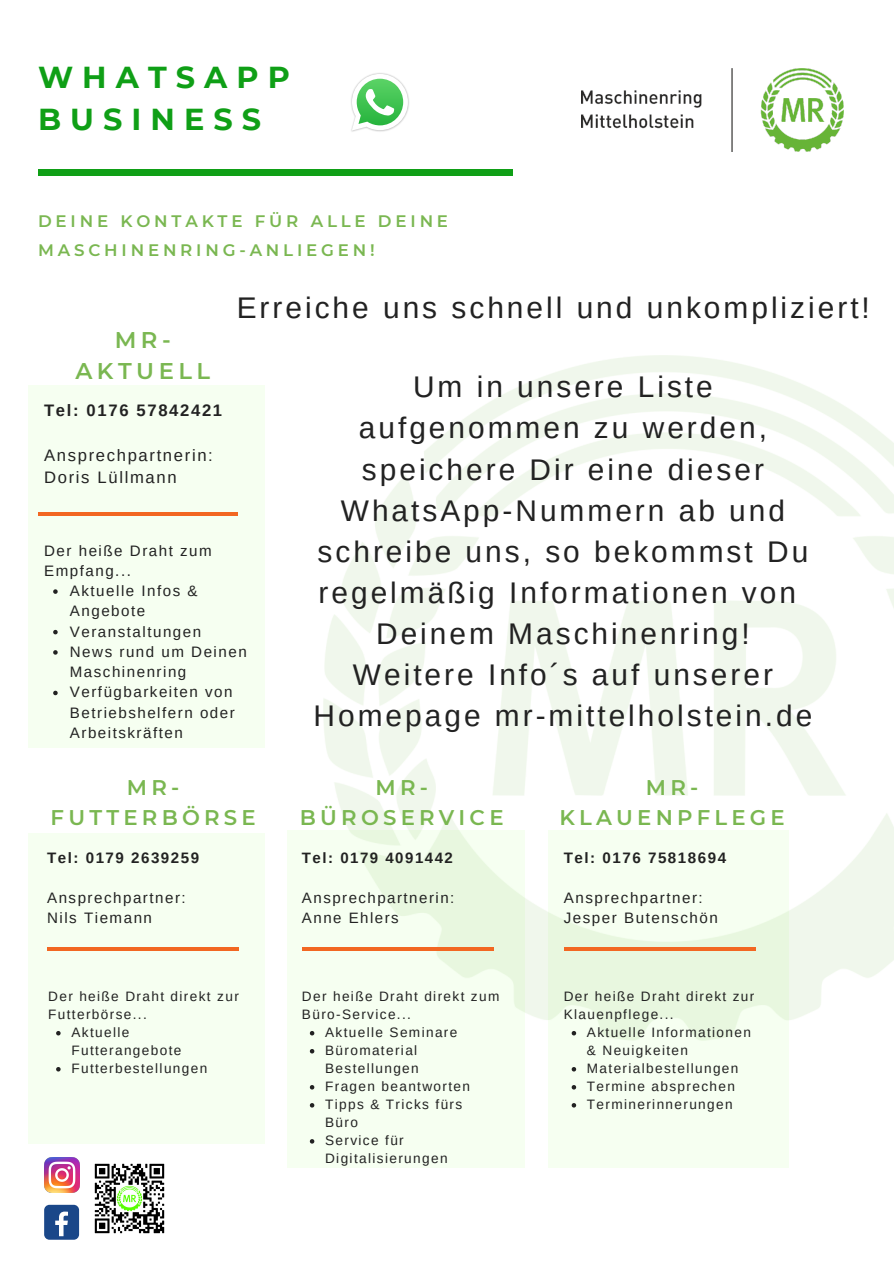
<style>
.page{position:relative;width:894px;height:1264px;background:#fff}
.page>*{position:absolute;margin:0;border:0;box-sizing:border-box;transform-origin:0 0}
.t1{font:700 30.3px/41.7px "Montserrat";letter-spacing:.3em;color:#0f9f16}
.t2{font:29.85px/41px "Arimo";letter-spacing:.1em;color:#222;text-align:center}
.t3{font:600 22.65px/31.5px "Montserrat";letter-spacing:.2em;color:#7ab751;text-align:center}
.t4{font:600 21.15px/29.5px "Montserrat";letter-spacing:.2em;color:#7ab751;text-align:center}
.t5{font:600 16.65px/29.2px "Montserrat";letter-spacing:.23em;color:#7ab751}
.t6{font:16.65px "Arimo";letter-spacing:.1em;color:#222}
.t7{font:700 16.65px "Arimo";letter-spacing:.1em;color:#222}
.t8{font:15.15px/20.2px "Arimo";letter-spacing:.1em;color:#222}
.t9{font:700 15.15px "Arimo";letter-spacing:.1em;color:#222}
.t10{font:15px "Arimo";letter-spacing:.1em;color:#222}
.t11{font:700 15px "Arimo";letter-spacing:.1em;color:#222}
.t12{font:13.65px/18px "Arimo";letter-spacing:.1em;color:#222}
</style>
<div class="page">
<div style="left:38px;top:169px;width:474px;height:7px;background:#0f9f16"></div>
<div style="left:28px;top:832px;width:237px;height:311px;background:#f6fff1"></div>
<hr style="left:47px;top:947px;width:192px;height:3px;background:#f26722">
<div style="left:28px;top:384px;width:237px;height:363px;background:#f6fff1"></div>
<hr style="left:38px;top:512px;width:199px;height:3px;background:#f26722">
<div style="left:287px;top:830px;width:238px;height:337px;background:#f6fff1"></div>
<div style="left:548px;top:830px;width:240px;height:337px;background:#f6fff1"></div>
<img style="left:323px;top:355px;width:570px;height:685px">
<hr style="left:302px;top:947px;width:191px;height:3px;background:#f26722">
<hr style="left:563px;top:947px;width:192px;height:3px;background:#f26722">
<img style="left:44px;top:1157px;width:35px;height:35px">
<div style="left:44px;top:1204px;width:35px;height:35px;background:#1a4789;border-radius:5px"></div>
<svg style="left:55px;top:1211px;width:13px;height:25px"></svg>
<img style="left:94px;top:1163px;width:71px;height:71px">
<svg style="left:351px;top:74px;width:57px;height:57px"></svg>
<img style="left:581px;top:68px;width:262px;height:83px">
<svg style="left:53px;top:589px;width:5px;height:5px"></svg>
<svg style="left:53px;top:630px;width:5px;height:4px"></svg>
<svg style="left:53px;top:650px;width:5px;height:4px"></svg>
<svg style="left:53px;top:690px;width:5px;height:5px"></svg>
<svg style="left:56px;top:1031px;width:5px;height:4px"></svg>
<svg style="left:56px;top:1067px;width:5px;height:4px"></svg>
<svg style="left:571px;top:1030px;width:5px;height:5px"></svg>
<svg style="left:571px;top:1067px;width:5px;height:4px"></svg>
<svg style="left:571px;top:1085px;width:5px;height:4px"></svg>
<svg style="left:571px;top:1103px;width:5px;height:4px"></svg>
<svg style="left:310px;top:1031px;width:4px;height:4px"></svg>
<svg style="left:310px;top:1049px;width:4px;height:4px"></svg>
<svg style="left:310px;top:1085px;width:4px;height:4px"></svg>
<svg style="left:310px;top:1103px;width:4px;height:4px"></svg>
<svg style="left:310px;top:1139px;width:4px;height:4px"></svg>
<p class="t1" style="left:38px;top:56px;width:253px">WHATSAPP<br>BUSINESS</p>
<p class="t5" style="left:38px;top:206px;width:411px">DEINE KONTAKTE FÜR ALLE DEINE<br>MASCHINENRING-ANLIEGEN!</p>
<p class="t2" style="left:237px;top:287px;width:634px">Erreiche uns schnell und unkompliziert!</p>
<p class="t3" style="left:75px;top:323px;width:136px">MR-<br>AKTUELL</p>
<p class="t7" style="left:44px;top:400px;width:179px">Tel: 0176 57842421</p>
<p class="t6" style="left:44px;top:445px;width:170px">Ansprechpartnerin:</p>
<p class="t6" style="left:44px;top:468px;width:134px">Doris Lüllmann</p>
<p class="t8" style="left:44px;top:540px;width:169px">Der heiße Draht zum<br>Empfang...</p>
<p class="t8" style="left:70px;top:580px;width:129px">Aktuelle Infos &amp;<br>Angebote</p>
<p class="t8" style="left:70px;top:621px;width:133px">Veranstaltungen</p>
<p class="t8" style="left:70px;top:641px;width:178px">News rund um Deinen<br>Maschinenring</p>
<p class="t8" style="left:70px;top:682px;width:166px">Verfügbarkeiten von<br>Betriebshelfern oder<br>Arbeitskräften</p>
<p class="t4" style="left:127px;top:772px;width:54px">MR-</p>
<p class="t4" style="left:51px;top:802px;width:206px">FUTTERBÖRSE</p>
<p class="t9" style="left:47px;top:848px;width:153px">Tel: 0179 2639259</p>
<p class="t8" style="left:47px;top:887px;width:140px">Ansprechpartner:</p>
<p class="t8" style="left:47px;top:908px;width:106px">Nils Tiemann</p>
<p class="t12" style="left:48px;top:986px;width:192px">Der heiße Draht direkt zur<br>Futterbörse...</p>
<p class="t12" style="left:71px;top:1022px;width:111px">Aktuelle<br>Futterangebote</p>
<p class="t12" style="left:71px;top:1058px;width:137px">Futterbestellungen</p>
<p class="t2" style="left:317px;top:366px;width:492px">Um in unsere Liste aufgenommen zu werden, speichere Dir eine dieser<br>WhatsApp-Nummern ab und schreibe uns, so bekommst Du regelmäßig Informationen von</p>
<p class="t2" style="left:376px;top:612px;width:375px">Deinem Maschinenring!</p>
<p class="t2" style="left:313px;top:653px;width:500px">Weitere Info´s auf unserer<br>Homepage mr-mittelholstein.de</p>
<p class="t4" style="left:300px;top:772px;width:205px">MR-<br>BÜROSERVICE</p>
<p class="t11" style="left:302px;top:849px;width:152px">Tel: 0179 4091442</p>
<p class="t10" style="left:302px;top:889px;width:154px">Ansprechpartnerin:</p>
<p class="t10" style="left:302px;top:909px;width:98px">Anne Ehlers</p>
<p class="t12" style="left:302px;top:986px;width:199px">Der heiße Draht direkt zum<br>Büro-Service...</p>
<p class="t12" style="left:325px;top:1022px;width:134px">Aktuelle Seminare</p>
<p class="t12" style="left:325px;top:1040px;width:95px">Büromaterial<br>Bestellungen</p>
<p class="t12" style="left:325px;top:1076px;width:146px">Fragen beantworten</p>
<p class="t12" style="left:325px;top:1094px;width:139px">Tipps &amp; Tricks fürs<br>Büro</p>
<p class="t12" style="left:325px;top:1130px;width:124px">Service für<br>Digitalisierungen</p>
<p class="t4" style="left:559px;top:772px;width:227px">MR-<br>KLAUENPFLEGE</p>
<p class="t9" style="left:563px;top:848px;width:164px">Tel: 0176 75818694</p>
<p class="t8" style="left:563px;top:887px;width:140px">Ansprechpartner:</p>
<p class="t8" style="left:563px;top:908px;width:155px">Jesper Butenschön</p>
<p class="t12" style="left:563px;top:986px;width:192px">Der heiße Draht direkt zur<br>Klauenpflege...</p>
<p class="t12" style="left:586px;top:1022px;width:165px">Aktuelle Informationen &amp; Neuigkeiten</p>
<p class="t12" style="left:586px;top:1058px;width:153px">Materialbestellungen</p>
<p class="t12" style="left:586px;top:1076px;width:149px">Termine absprechen</p>
<p class="t12" style="left:586px;top:1094px;width:147px">Terminerinnerungen</p>
</div>
